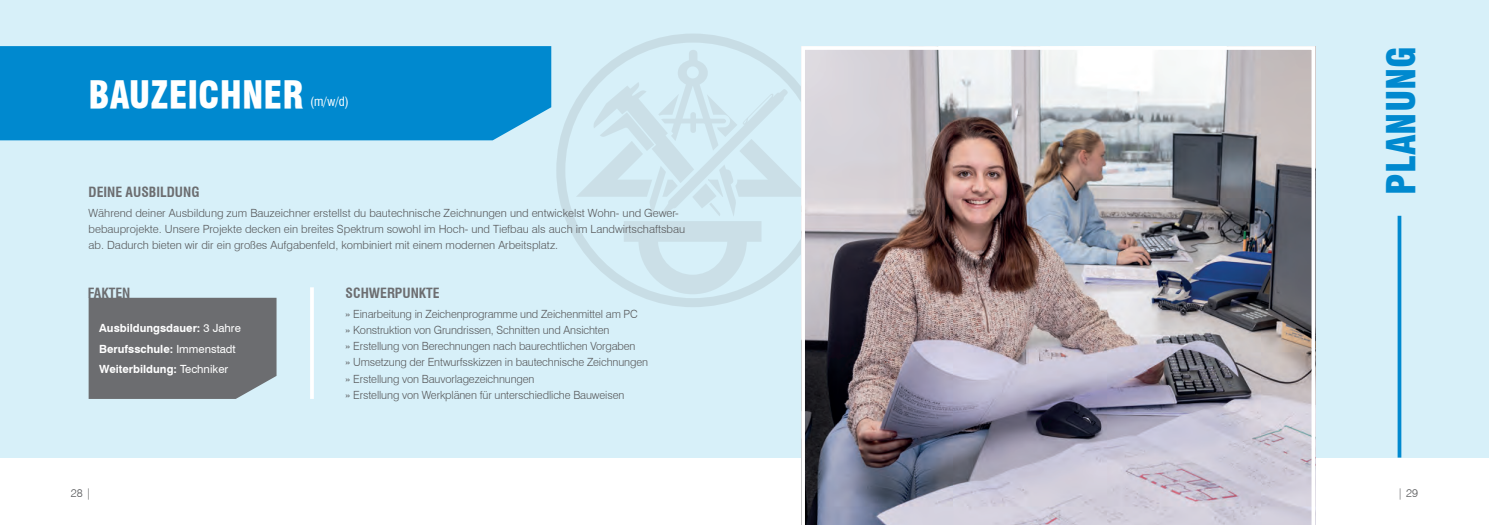
<style>
.page{position:relative;width:1489px;height:525px;background:#fff}
.page>*{position:absolute;margin:0;border:0;box-sizing:border-box;transform-origin:0 0}
.t1{font:37.5px "Swiss 721 Black Condensed BT";color:#0089cf}
.t2{font:36.25px "Swiss 721 Black Condensed BT";color:#fff}
.t3{font:700 condensed 13.75px "Swiss 721 BT";color:#6c6d70}
.t4{font:condensed 12.5px "Swiss 721 BT";color:#fff}
.t5{font:300 11.25px/16.2px "Swiss 721 BT";letter-spacing:-.01em;color:#57585a}
.t6{font:700 11.25px/20.4px "Swiss 721 BT";color:#fff}
.s1{font-weight:400}
</style>
<div class="page">
<div style="left:0;top:0;width:1488px;height:457px;background:#d7f0f9"></div>
<svg style="left:576px;top:49px;width:225px;height:245px"></svg>
<div style="left:556px;top:33px;width:273px;height:274px;border:9px solid #86888b;border-radius:50%"></div>
<div style="left:0;top:46px;width:551px;height:94px;background:#0089cf"></div>
<div style="left:89px;top:297px;width:187px;height:101px;background:#6c6d70"></div>
<hr style="left:310px;top:287px;width:4px;height:111px;background:#fff">
<svg style="left:1397px;top:216px;width:4px;height:241px"></svg>
<img style="left:801px;top:46px;width:514px;height:478px">
<h2 class="t2" style="left:89px;top:73px;width:216px">BAUZEICHNER</h2>
<p class="t4" style="left:310px;top:94px;width:40px">(m/w/d)</p>
<p class="t3" style="left:89px;top:183px;width:112px">DEINE AUSBILDUNG</p>
<p class="t5" style="left:89px;top:204px;width:598px">Während deiner Ausbildung zum Bauzeichner erstellst du bautechnische Zeichnungen und entwickelst Wohn- und Gewer&shy;bebauprojekte. Unsere Projekte decken ein breites Spektrum sowohl im Hoch- und Tiefbau als auch im Landwirtschaftsbau ab. Dadurch bieten wir dir ein großes Aufgabenfeld, kombiniert mit einem modernen Arbeitsplatz.</p>
<p class="t3" style="left:88px;top:284px;width:44px">FAKTEN</p>
<p class="t3" style="left:345px;top:284px;width:95px">SCHWERPUNKTE</p>
<p class="t5" style="left:345px;top:305px;width:304px">» Einarbeitung in Zeichenprogramme und Zeichenmittel am PC<br>» Konstruktion von Grundrissen, Schnitten und Ansichten<br>» Erstellung von Berechnungen nach baurechtlichen Vorgaben<br>» Umsetzung der Entwurfsskizzen in bautechnische Zeichnungen » Erstellung von Bauvorlagezeichnungen<br>» Erstellung von Werkplänen für unterschiedliche Bauweisen</p>
<p class="t6" style="left:99px;top:318px;width:143px">Ausbildungsdauer: <span class="s1">3 Jahre<br></span>Berufsschule: <span class="s1">Immenstadt<br></span>Weiterbildung: <span class="s1">Techniker</span></p>
<h1 class="t1" style="left:1378px;top:195px;width:150px;rotate:-90deg">PLANUNG</h1>
<p class="t5" style="left:71px;top:484px;width:22px">28 |</p>
<p class="t5" style="left:1397px;top:484px;width:22px">| 29</p>
</div>
